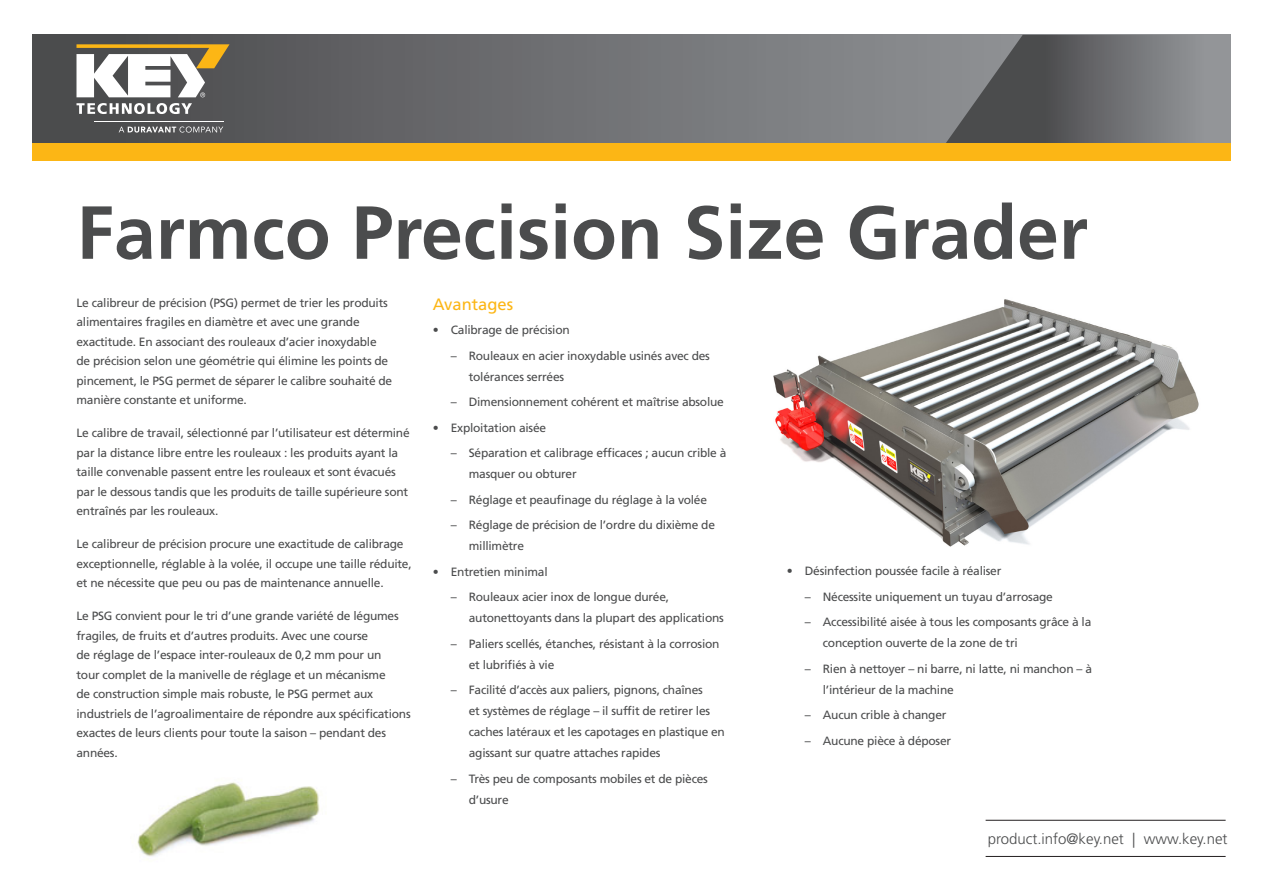
<style>
.page{position:relative;width:1263px;height:893px;background:#fff}
.page>*{position:absolute;margin:0;border:0;box-sizing:border-box;transform-origin:0 0}
.Headline{font:700 75px "Frutiger LT Std";color:#4b4c4d}
.Subhead_1{font:16.5px "Frutiger LT Std";color:#fcb615}
.t1{font:300 15px "Frutiger LT Std";color:#4b4c4d}
.Body{font:12px/19.5px "Frutiger LT Std";letter-spacing:-.02em;color:#4b4c4d}
</style>
<div class="page">
<svg style="left:32px;top:35px;width:911px;height:108px;background:#6c6d6f"></svg>
<svg style="left:943px;top:35px;width:287px;height:108px;background:#6f7073"></svg>
<div style="left:32px;top:143px;width:1198px;height:18px;background:#fcb615"></div>
<hr style="left:986px;top:820px;width:239px;height:1px;background:#231f20">
<hr style="left:986px;top:856px;width:239px;height:1px;background:#231f20">
<svg style="left:77px;top:44px;width:153px;height:53px"></svg>
<svg style="left:77px;top:103px;width:115px;height:11px"></svg>
<svg style="left:119px;top:126px;width:104px;height:7px"></svg>
<hr style="left:94px;top:122px;width:129px;height:1px;background:#fff">
<img style="left:773px;top:299px;width:426px;height:248px">
<img style="left:137px;top:782px;width:183px;height:75px">
<p class="Headline" style="left:76px;top:189px;width:1013px">Farmco Precision Size Grader</p>
<p class="Subhead_1" style="left:433px;top:295px;width:82px">Avantages</p>
<p class="Body" style="left:433px;top:320px;width:138px">• Calibrage de précision</p>
<p class="Body" style="left:469px;top:345px;width:243px;line-height:21px;text-indent:-18px">– Rouleaux en acier inoxydable usinés avec des tolérances serrées</p>
<p class="Body" style="left:451px;top:392px;width:275px">– Dimensionnement cohérent et maîtrise absolue</p>
<p class="Body" style="left:433px;top:418px;width:115px">• Exploitation aisée</p>
<p class="Body" style="left:469px;top:443px;width:259px;line-height:21px;text-indent:-18px">– Séparation et calibrage efficaces ; aucun crible à masquer ou obturer</p>
<p class="Body" style="left:451px;top:490px;width:258px">– Réglage et peaufinage du réglage à la volée</p>
<p class="Body" style="left:469px;top:515px;width:248px;line-height:21px;text-indent:-18px">– Réglage de précision de l’ordre du dixième de millimètre</p>
<p class="Body" style="left:433px;top:562px;width:116px">• Entretien minimal</p>
<p class="Body" style="left:469px;top:587px;width:257px;line-height:21px;text-indent:-18px">– Rouleaux acier inox de longue durée, autonettoyants dans la plupart des applications</p>
<p class="Body" style="left:469px;top:633px;width:252px;line-height:21px;text-indent:-18px">– Paliers scellés, étanches, résistant à la corrosion et lubrifiés à vie</p>
<p class="Body" style="left:469px;top:680px;width:258px;line-height:21px;text-indent:-18px">– Facilité d’accès aux paliers, pignons, chaînes<br>et systèmes de réglage – il suffit de retirer les caches latéraux et les capotages en plastique en agissant sur quatre attaches rapides</p>
<p class="Body" style="left:469px;top:768px;width:241px;line-height:21px;text-indent:-18px">– Très peu de composants mobiles et de pièces d’usure</p>
<p class="Body" style="left:76px;top:293px;width:317px">Le calibreur de précision (PSG) permet de trier les produits alimentaires fragiles en diamètre et avec une grande exactitude. En associant des rouleaux d’acier inoxydable de précision selon une géométrie qui élimine les points de pincement, le PSG permet de séparer le calibre souhaité de manière constante et uniforme.</p>
<p class="Body" style="left:76px;top:424px;width:335px">Le calibre de travail, sélectionné par l’utilisateur est déterminé par la distance libre entre les rouleaux : les produits ayant la taille convenable passent entre les rouleaux et sont évacués par le dessous tandis que les produits de taille supérieure sont entraînés par les rouleaux.</p>
<p class="Body" style="left:76px;top:535px;width:337px">Le calibreur de précision procure une exactitude de calibrage exceptionnelle, réglable à la volée, il occupe une taille réduite, et ne nécessite que peu ou pas de maintenance annuelle.</p>
<p class="Body" style="left:76px;top:607px;width:336px">Le PSG convient pour le tri d’une grande variété de légumes fragiles, de fruits et d’autres produits. Avec une course<br>de réglage de l’espace inter-rouleaux de 0,2 mm pour un<br>tour complet de la manivelle de réglage et un mécanisme<br>de construction simple mais robuste, le PSG permet aux industriels de l’agroalimentaire de répondre aux spécifications exactes de leurs clients pour toute la saison – pendant des années.</p>
<p class="Body" style="left:787px;top:562px;width:216px">• Désinfection poussée facile à réaliser</p>
<p class="Body" style="left:805px;top:587px;width:250px">– Nécessite uniquement un tuyau d’arrosage</p>
<p class="Body" style="left:823px;top:612px;width:270px;line-height:21px;text-indent:-18px">– Accessibilité aisée à tous les composants grâce à la conception ouverte de la zone de tri</p>
<p class="Body" style="left:823px;top:658px;width:271px;line-height:21px;text-indent:-18px">– Rien à nettoyer – ni barre, ni latte, ni manchon – à l’intérieur de la machine</p>
<p class="Body" style="left:805px;top:706px;width:143px">– Aucun crible à changer</p>
<p class="Body" style="left:805px;top:731px;width:148px">– Aucune pièce à déposer</p>
<p class="t1" style="left:988px;top:830px;width:241px">product.info@key.net | www.key.net</p>
</div>
